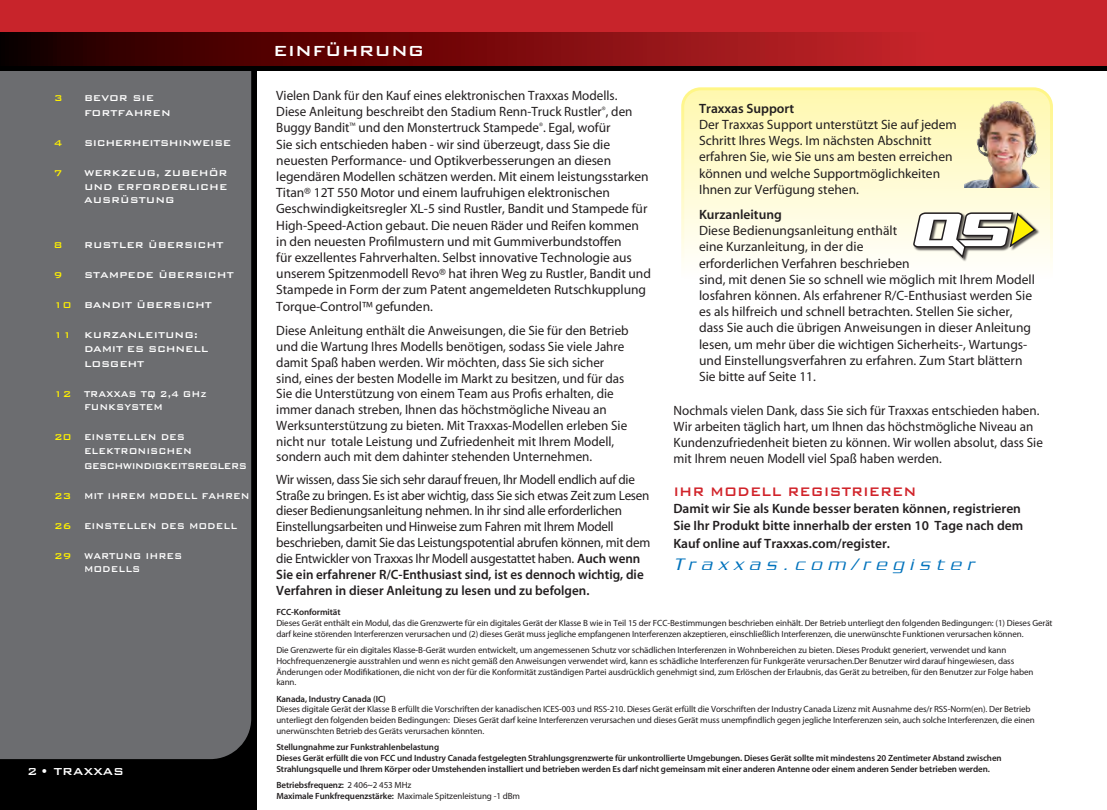
<style>
.page{position:relative;width:1107px;height:810px;background:#fff}
.page>*{position:absolute;margin:0;border:0;box-sizing:border-box;transform-origin:0 0}
.t1{font:19.5px "Bank Gothic Medium BT";color:#fff}
.t2{font:italic 300 18px "Serpentine";letter-spacing:.35em;color:#0072bc}
.t3{font:16.5px "Bank Gothic Medium BT";color:#d1232a;scale:.91 1}
.t4{font:13.5px/16.2px "Myriad";color:#231f20}
.t5{font:13.5px/15.8px "Myriad";letter-spacing:-.02em;color:#231f20}
.t6{font:600 13.5px/16.6px "Myriad";color:#231f20}
.t7{font:13.5px "Bank Gothic Medium BT";color:#fff}
.t8{font:11.25px/13.5px "Bank Gothic Medium BT";color:#fff}
.t9{font:11.25px/13.5px "Bank Gothic Medium BT";color:#fff;scale:.9 1}
.t10{font:11.25px "Bank Gothic Medium BT";letter-spacing:-.05em;color:#fff;scale:.9 1}
.t11{font:11.25px "Bank Gothic Medium BT";letter-spacing:-.03em;color:#fff}
.t12{font:11.25px "Bank Gothic Medium BT";letter-spacing:-.02em;color:#fff}
.t13{font:11.25px "Bank Gothic Medium BT";color:#fff101}
.t14{font:9px/10.8px "Myriad";letter-spacing:-.01em;color:#231f20}
.t15{font:600 9px/10.8px "Myriad";letter-spacing:-.01em;color:#231f20}
.s1{color:#fff101}
.s2{font-weight:600}
.s3{font-weight:400}
</style>
<div class="page">
<div style="left:0;top:13px;width:256px;height:797px;background:#000"></div>
<div style="left:0;top:71px;width:251px;height:688px;background:#6c6d70"></div>
<div style="left:0;top:0;width:1107px;height:70px;background:#000"></div>
<div style="left:0;top:0;width:1107px;height:51px;background:#c8242b"></div>
<svg style="left:0;top:32px;width:1107px;height:34px;background:#7f0f12"></svg>
<svg style="left:685px;top:91px;width:364px;height:165px;background:#fffacf"></svg>
<div style="left:681px;top:87px;width:372px;height:260px;border:3px solid #fff;border-radius:18px"></div>
<div style="left:913px;top:213px;width:127px;height:49px;background:#231f20;opacity:.75"></div>
<svg style="left:912px;top:211px;width:125px;height:49px"></svg>
<img style="left:965px;top:101px;width:75px;height:87px">
<p class="t13" style="left:54px;top:92px;width:10px">3</p>
<p class="t8" style="left:84px;top:90px;width:88px;line-height:15px">BEVOR SIE<br>FORTFAHREN</p>
<p class="t13" style="left:54px;top:137px;width:10px">4</p>
<p class="t11" style="left:84px;top:137px;width:149px">SICHERHEITSHINWEISE</p>
<p class="t13" style="left:54px;top:167px;width:10px">7</p>
<p class="t8" style="left:84px;top:166px;width:145px;text-align:justify">WERKZEUG, ZUBEHÖR UND ERFORDERLICHE AUSRÜSTUNG</p>
<p class="t13" style="left:54px;top:239px;width:10px">8</p>
<p class="t8" style="left:84px;top:238px;width:141px">RUSTLER ÜBERSICHT</p>
<p class="t13" style="left:54px;top:269px;width:10px">9</p>
<p class="t8" style="left:84px;top:268px;width:151px">STAMPEDE ÜBERSICHT</p>
<p class="t8" style="left:54px;top:298px;width:159px"><span class="s1">10</span> BANDIT ÜBERSICHT</p>
<p class="t8" style="left:84px;top:328px;width:126px;text-indent:-30px"><span class="s1">11</span> KURZANLEITUNG:<br>DAMIT ES SCHNELL</p>
<p class="t12" style="left:84px;top:357px;width:62px">LOSGEHT</p>
<p class="t9" style="left:84px;top:387px;width:138px;text-indent:-30px"><span class="s1">12</span> TRAXXAS TQ 2,4 GHz<br>FUNKSYSTEM</p>
<p class="t9" style="left:84px;top:430px;width:121px;text-indent:-30px"><span class="s1">20</span> EINSTELLEN DES<br>ELEKTRONISCHEN</p>
<p class="t10" style="left:84px;top:459px;width:183px">GESCHWINDIGKEITSREGLERS</p>
<p class="t9" style="left:54px;top:489px;width:219px"><span class="s1">23</span> MIT IHREM MODELL FAHREN</p>
<p class="t9" style="left:54px;top:519px;width:205px"><span class="s1">26</span> EINSTELLEN DES MODELL</p>
<p class="t9" style="left:84px;top:549px;width:111px;text-indent:-30px"><span class="s1">29</span> WARTUNG IHRES<br>MODELLS</p>
<p class="t7" style="left:27px;top:764px;width:99px">2 • TRAXXAS</p>
<p class="t1" style="left:273px;top:40px;width:153px">EINFÜHRUNG</p>
<p class="t4" style="left:276px;top:88px;width:376px">Vielen Dank für den Kauf eines elektronischen Traxxas Modells.<br>Diese Anleitung beschreibt den Stadium Renn-Truck Rustler<sup>®</sup>, den Buggy Bandit<sup>™</sup> und den Monstertruck Stampede<sup>®</sup>. Egal, wofür<br>Sie sich entschieden haben - wir sind überzeugt, dass Sie die neuesten Performance- und Optikverbesserungen an diesen legendären Modellen schätzen werden. Mit einem leistungsstarken Titan® 12T 550 Motor und einem laufruhigen elektronischen Geschwindigkeitsregler XL-5 sind Rustler, Bandit und Stampede für High-Speed-Action gebaut. Die neuen Räder und Reifen kommen in den neuesten Profilmustern und mit Gummiverbundstoffen<br>für exzellentes Fahrverhalten. Selbst innovative Technologie aus unserem Spitzenmodell Revo® hat ihren Weg zu Rustler, Bandit und Stampede in Form der zum Patent angemeldeten Rutschkupplung Torque-Control™ gefunden.</p>
<p class="t4" style="left:276px;top:324px;width:354px;line-height:15.8px">Diese Anleitung enthält die Anweisungen, die Sie für den Betrieb und die Wartung Ihres Modells benötigen, sodass Sie viele Jahre damit Spaß haben werden. Wir möchten, dass Sie sich sicher sind, eines der besten Modelle im Markt zu besitzen, und für das Sie die Unterstützung von einem Team aus Profis erhalten, die immer danach streben, Ihnen das höchstmögliche Niveau an Werksunterstützung zu bieten. Mit Traxxas-Modellen erleben Sie nicht nur totale Leistung und Zufriedenheit mit Ihrem Modell, sondern auch mit dem dahinter stehenden Unternehmen.</p>
<p class="t5" style="left:276px;top:472px;width:376px">Wir wissen, dass Sie sich sehr darauf freuen, Ihr Modell endlich auf die Straße zu bringen. Es ist aber wichtig, dass Sie sich etwas Zeit zum Lesen dieser Bedienungsanleitung nehmen. In ihr sind alle erforderlichen Einstellungsarbeiten und Hinweise zum Fahren mit Ihrem Modell beschrieben, damit Sie das Leistungspotential abrufen können, mit dem die Entwickler von Traxxas Ihr Modell ausgestattet haben. <span class="s2">Auch wenn Sie ein erfahrener R/C-Enthusiast sind, ist es dennoch wichtig, die Verfahren in dieser Anleitung zu lesen und zu befolgen.</span></p>
<p class="t6" style="left:699px;top:100px;width:97px">Traxxas Support</p>
<p class="t4" style="left:699px;top:117px;width:259px">Der Traxxas Support unterstützt Sie auf jedem Schritt Ihres Wegs. Im nächsten Abschnitt erfahren Sie, wie Sie uns am besten erreichen können und welche Supportmöglichkeiten Ihnen zur Verfügung stehen.</p>
<p class="t6" style="left:699px;top:207px;width:84px">Kurzanleitung</p>
<p class="t4" style="left:699px;top:223px;width:337px">Diese Bedienungsanleitung enthält<br>eine Kurzanleitung, in der die<br>erforderlichen Verfahren beschrieben<br>sind, mit denen Sie so schnell wie möglich mit Ihrem Modell losfahren können. Als erfahrener R/C-Enthusiast werden Sie es als hilfreich und schnell betrachten. Stellen Sie sicher, dass Sie auch die übrigen Anweisungen in dieser Anleitung lesen, um mehr über die wichtigen Sicherheits-, Wartungs&shy;und Einstellungsverfahren zu erfahren. Zum Start blättern Sie bitte auf Seite 11.</p>
<p class="t4" style="left:674px;top:404px;width:371px;line-height:15.8px">Nochmals vielen Dank, dass Sie sich für Traxxas entschieden haben.<br>Wir arbeiten täglich hart, um Ihnen das höchstmögliche Niveau an Kundenzufriedenheit bieten zu können. Wir wollen absolut, dass Sie mit Ihrem neuen Modell viel Spaß haben werden.</p>
<p class="t3" style="left:673px;top:483px;width:269px">IHR MODELL REGISTRIEREN</p>
<p class="t6" style="left:673px;top:501px;width:351px">Damit wir Sie als Kunde besser beraten können, registrieren<br>Sie Ihr Produkt bitte innerhalb der ersten 10 Tage nach dem</p>
<p class="t6" style="left:673px;top:535px;width:218px">Kauf online auf Traxxas.com/register.</p>
<p class="t2" style="left:673px;top:554px;width:302px">Traxxas.com/register</p>
<p class="t15" style="left:276px;top:607px;width:66px">FCC-Konformität</p>
<p class="t14" style="left:276px;top:618px;width:778px">Dieses Gerät enthält ein Modul, das die Grenzwerte für ein digitales Gerät der Klasse B wie in Teil 15 der FCC-Bestimmungen beschrieben einhält. Der Betrieb unterliegt den folgenden Bedingungen: (1) Dieses Gerät darf keine störenden Interferenzen verursachen und (2) dieses Gerät muss jegliche empfangenen Interferenzen akzeptieren, einschließlich Interferenzen, die unerwünschte Funktionen verursachen können.</p>
<p class="t14" style="left:276px;top:645px;width:759px">Die Grenzwerte für ein digitales Klasse-B-Gerät wurden entwickelt, um angemessenen Schutz vor schädlichen Interferenzen in Wohnbereichen zu bieten. Dieses Produkt generiert, verwendet und kann Hochfrequenzenergie ausstrahlen und wenn es nicht gemäß den Anweisungen verwendet wird, kann es schädliche Interferenzen für Funkgeräte verursachen.Der Benutzer wird darauf hingewiesen, dass Änderungen oder Modifikationen, die nicht von der für die Konformität zuständigen Partei ausdrücklich genehmigt sind, zum Erlöschen der Erlaubnis, das Gerät zu betreiben, für den Benutzer zur Folge haben kann.</p>
<p class="t15" style="left:276px;top:694px;width:111px">Kanada, Industry Canada (IC)</p>
<p class="t14" style="left:276px;top:704px;width:760px">Dieses digitale Gerät der Klasse B erfüllt die Vorschriften der kanadischen ICES-003 und RSS-210. Dieses Gerät erfüllt die Vorschriften der Industry Canada Lizenz mit Ausnahme des/r RSS-Norm(en). Der Betrieb unterliegt den folgenden beiden Bedingungen: Dieses Gerät darf keine Interferenzen verursachen und dieses Gerät muss unempfindlich gegen jegliche Interferenzen sein, auch solche Interferenzen, die einen unerwünschten Betrieb des Geräts verursachen könnten.</p>
<p class="t15" style="left:276px;top:742px;width:164px">Stellungnahme zur Funkstrahlenbelastung</p>
<p class="t15" style="left:276px;top:753px;width:727px">Dieses Gerät erfüllt die von FCC und Industry Canada festgelegten Strahlungsgrenzwerte für unkontrollierte Umgebungen. Dieses Gerät sollte mit mindestens 20 Zentimeter Abstand zwischen<br>Strahlungsquelle und Ihrem Körper oder Umstehenden installiert und betrieben werden Es darf nicht gemeinsam mit einer anderen Antenne oder einem anderen Sender betrieben werden.</p>
<p class="t15" style="left:276px;top:780px;width:245px">Betriebsfrequenz: <span class="s3">2 406~2 453 MHz<br></span>Maximale Funkfrequenzstärke: <span class="s3">Maximale Spitzenleistung -1 dBm</span></p>
</div>
